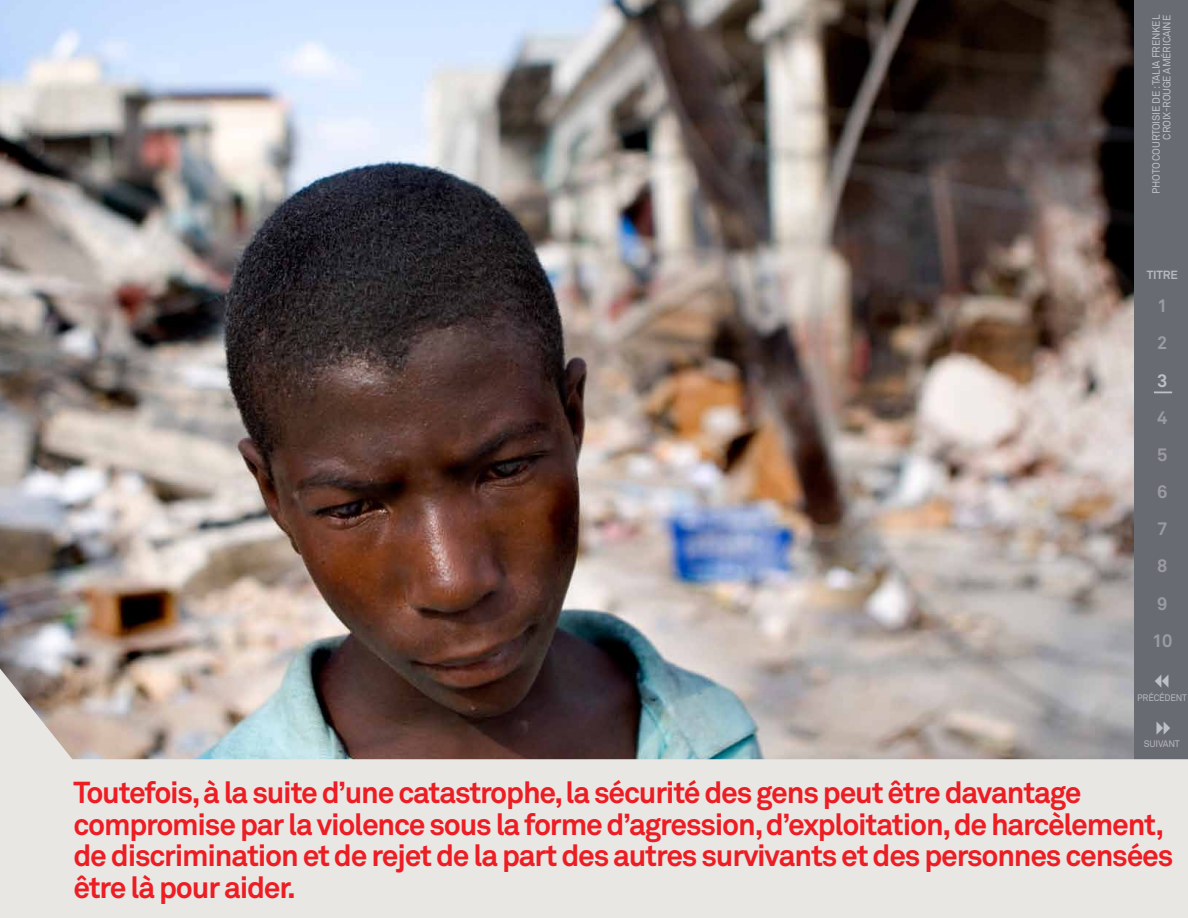
<style>
.page{position:relative;width:1188px;height:918px;background:#fff}
.page>*{position:absolute;margin:0;border:0;box-sizing:border-box;transform-origin:0 0}
.t1{font:700 30px/31.5px "Akkurat Std";letter-spacing:-.04em;color:#ed1d24}
.t2{font:700 18px/37.2px "Akkurat Std";color:#9b9ca2}
.t3{font:700 18px "Akkurat Std";color:#bcc1c5}
.t4{font:700 11.7px "Akkurat Std";letter-spacing:-.02em;color:#b7b8bd}
.t5{font:10.5px/10.5px "Akkurat Std";letter-spacing:-.02em;color:#bcc1c5;text-align:right;scale:.96 1}
.t6{font:9.3px "Akkurat Std";letter-spacing:-.025em;color:#b7b8bd;scale:.96 1}
.t7{font:9.3px "Akkurat Std";letter-spacing:-.025em;color:#b7b8bd}
</style>
<div class="page">
<img style="left:0;top:0;width:1134px;height:669px">
<div style="left:1134px;top:0;width:54px;height:774px;background:#696b73"></div>
<svg style="left:0;top:669px;width:1188px;height:249px;background:#c9c6c3"></svg>
<svg style="left:1154px;top:391px;width:18px;height:2px"></svg>
<svg style="left:1157px;top:721px;width:13px;height:13px"></svg>
<svg style="left:1155px;top:674px;width:14px;height:14px"></svg>
<p class="t5" style="left:1151px;top:194px;width:188px;rotate:-90deg">PHOTO COURTOISIE DE : Talia Fren kel<br>Croix-Rouge américaine</p>
<p class="t4" style="left:1147px;top:267px;width:32px">TITRE</p>
<p class="t2" style="left:1157px;top:287px;width:12px">1</p>
<p class="t2" style="left:1157px;top:324px;width:12px">2</p>
<p class="t3" style="left:1157px;top:369px;width:12px">3</p>
<p class="t2" style="left:1152px;top:399px;width:22px">4<br>5<br>6<br>7<br>8<br>9<br>10</p>
<p class="t6" style="left:1137px;top:692px;width:53px">PRÉCÉDENT</p>
<p class="t7" style="left:1144px;top:738px;width:38px">SUIVANT</p>
<p class="t1" style="left:73px;top:777px;width:1101px">Toutefois, à la suite d’une catastrophe, la sécurité des gens peut être davantage compromise par la violence sous la forme d’agression, d’exploitation, de harcèlement, de discrimination et de rejet de la part des autres survivants et des personnes censées être là pour aider.</p>
</div>
